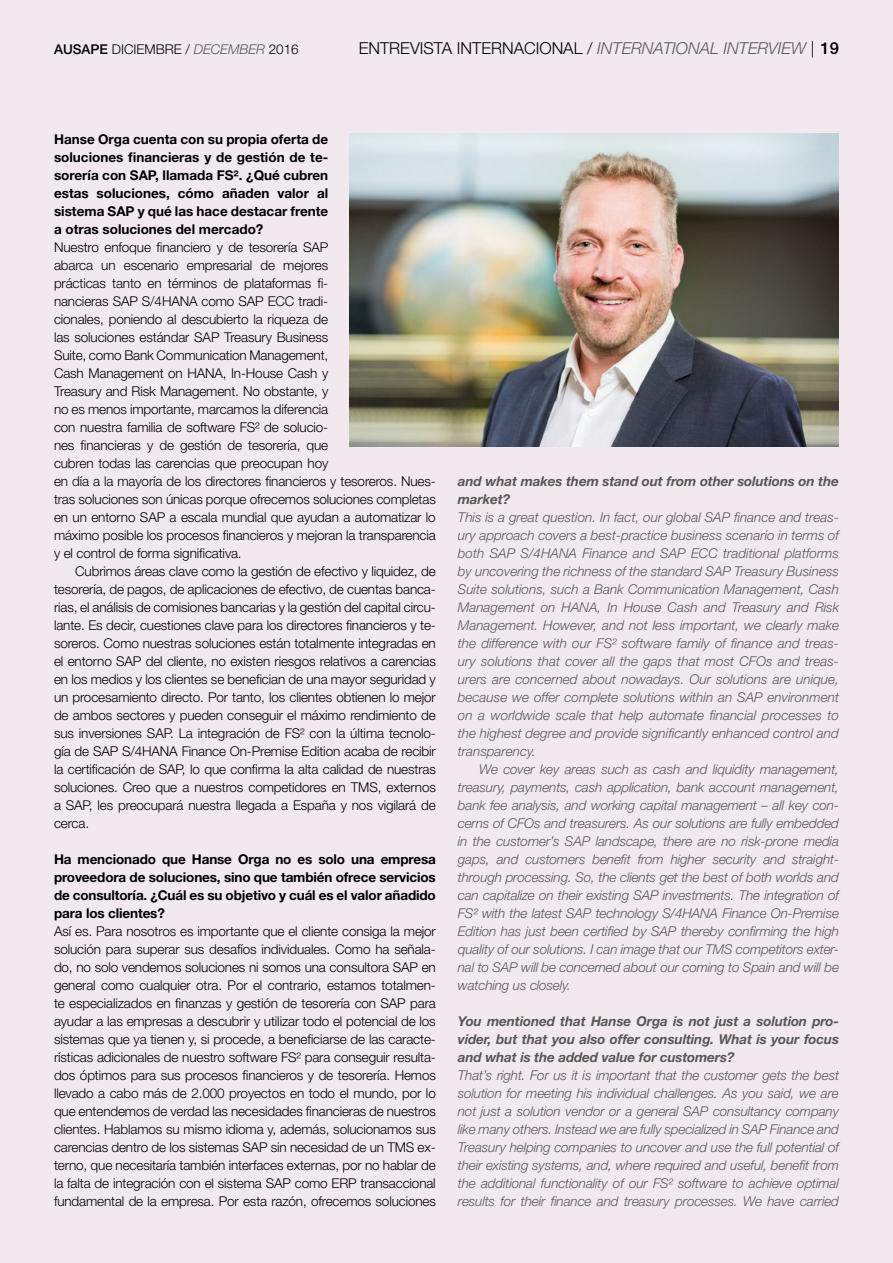
<style>
.page{position:relative;width:893px;height:1263px;background:#f2e9ef}
.page>*{position:absolute;margin:0;border:0;box-sizing:border-box;transform-origin:0 0}
.t1{font:300 16.5px "Helvetica Neue";color:#000}
.t2{font:300 13.5px/18px "Helvetica Neue";letter-spacing:-.01em;color:#000;text-align:justify}
.t3{font:italic 300 13.5px/18px "Helvetica Neue";letter-spacing:-.01em;color:#575756;text-align:justify}
.t4{font:700 13.5px/18px "Helvetica Neue";letter-spacing:-.01em;color:#000;text-align:justify}
.t5{font:italic 700 13.5px/18px "Helvetica Neue";letter-spacing:-.01em;color:#575756}
.s1{font-weight:500}
.s2{font-style:italic;color:#575756}
</style>
<div class="page">
<img style="left:350px;top:134px;width:489px;height:312px">
<p class="t2" style="left:54px;top:40px;width:246px"><span class="s1">AUSAPE</span> DICIEMBRE / <span class="s2">DECEMBER</span> 2016</p>
<p class="t1" style="left:359px;top:38px;width:482px">ENTREVISTA INTERNACIONAL / <span class="s2">INTERNATIONAL INTERVIEW</span> | <span class="s1">19</span></p>
<p class="t4" style="left:54px;top:130px;width:276px">Hanse Orga cuenta con su propia oferta de soluciones financieras y de gestión de te&shy;sorería con SAP, llamada FS². ¿Qué cubren estas soluciones, cómo añaden valor al sistema SAP y qué las hace destacar frente a otras soluciones del mercado?</p>
<p class="t2" style="left:54px;top:238px;width:383px;text-align:left">Nuestro enfoque financiero y de tesorería SAP<br>abarca un escenario empresarial de mejores<br>prácticas tanto en términos de plataformas fi-<br>nancieras SAP S/4HANA como SAP ECC tradi-<br>cionales, poniendo al descubierto la riqueza de<br>las soluciones estándar SAP Treasury Business<br>Suite, como Bank Communication Management,<br>Cash Management on HANA, In-House Cash y<br>Treasury and Risk Management. No obstante, y<br>no es menos importante, marcamos la diferencia<br>con nuestra familia de software FS² de solucio-<br>nes financieras y de gestión de tesorería, que<br>cubren todas las carencias que preocupan hoy<br>en día a la mayoría de los directores financieros y tesoreros. Nues&shy;tras soluciones son únicas porque ofrecemos soluciones completas en un entorno SAP a escala mundial que ayudan a automatizar lo máximo posible los procesos financieros y mejoran la transparencia y el control de forma significativa.</p>
<p class="t2" style="left:54px;top:562px;width:383px;text-indent:21px">Cubrimos áreas clave como la gestión de efectivo y liquidez, de tesorería, de pagos, de aplicaciones de efectivo, de cuentas banca&shy;rias, el análisis de comisiones bancarias y la gestión del capital circu&shy;lante. Es decir, cuestiones clave para los directores financieros y te&shy;soreros. Como nuestras soluciones están totalmente integradas en el entorno SAP del cliente, no existen riesgos relativos a carencias en los medios y los clientes se benefician de una mayor seguridad y un procesamiento directo. Por tanto, los clientes obtienen lo mejor de ambos sectores y pueden conseguir el máximo rendimiento de sus inversiones SAP. La integración de FS² con la última tecnolo&shy;gía de SAP S/4HANA Finance On-Premise Edition acaba de recibir la certificación de SAP, lo que confirma la alta calidad de nuestras soluciones. Creo que a nuestros competidores en TMS, externos a SAP, les preocupará nuestra llegada a España y nos vigilará de cerca.</p>
<p class="t4" style="left:54px;top:850px;width:383px">Ha mencionado que Hanse Orga no es solo una empresa proveedora de soluciones, sino que también ofrece servicios de consultoría. ¿Cuál es su objetivo y cuál es el valor añadido para los clientes?</p>
<p class="t2" style="left:54px;top:922px;width:383px">Así es. Para nosotros es importante que el cliente consiga la mejor solución para superar sus desafíos individuales. Como ha señala&shy;do, no solo vendemos soluciones ni somos una consultora SAP en general como cualquier otra. Por el contrario, estamos totalmen&shy;te especializados en finanzas y gestión de tesorería con SAP para ayudar a las empresas a descubrir y utilizar todo el potencial de los sistemas que ya tienen y, si procede, a beneficiarse de las caracte&shy;rísticas adicionales de nuestro software FS² para conseguir resulta&shy;dos óptimos para sus procesos financieros y de tesorería. Hemos llevado a cabo más de 2.000 proyectos en todo el mundo, por lo que entendemos de verdad las necesidades financieras de nuestros clientes. Hablamos su mismo idioma y, además, solucionamos sus carencias dentro de los sistemas SAP sin necesidad de un TMS ex&shy;terno, que necesitaría también interfaces externas, por no hablar de la falta de integración con el sistema SAP como ERP transaccional fundamental de la empresa. Por esta razón, ofrecemos soluciones</p>
<p class="t5" style="left:458px;top:472px;width:383px">and what makes them stand out from other solutions on the market?</p>
<p class="t3" style="left:458px;top:508px;width:383px">This is a great question. In fact, our global SAP finance and treas&shy;ury approach covers a best-practice business scenario in terms of both SAP S/4HANA Finance and SAP ECC traditional platforms by uncovering the richness of the standard SAP Treasury Business Suite solutions, such a Bank Communication Management, Cash Management on HANA, In House Cash and Treasury and Risk Management. However, and not less important, we clearly make the difference with our FS² software family of finance and treas&shy;ury solutions that cover all the gaps that most CFOs and treas&shy;urers are concerned about nowadays. Our solutions are unique, because we offer complete solutions within an SAP environment on a worldwide scale that help automate financial processes to the highest degree and provide significantly enhanced control and transparency.</p>
<p class="t3" style="left:458px;top:760px;width:383px;text-indent:21px">We cover key areas such as cash and liquidity management, treasury, payments, cash application, bank account management, bank fee analysis, and working capital management – all key con&shy;cerns of CFOs and treasurers. As our solutions are fully embedded in the customer’s SAP landscape, there are no risk-prone media gaps, and customers benefit from higher security and straight&shy;through processing. So, the clients get the best of both worlds and can capitalize on their existing SAP investments. The integration of FS² with the latest SAP technology S/4HANA Finance On-Premise Edition has just been certified by SAP thereby confirming the high quality of our solutions. I can image that our TMS competitors exter&shy;nal to SAP will be concerned about our coming to Spain and will be watching us closely.</p>
<p class="t5" style="left:458px;top:1012px;width:383px;text-align:justify">You mentioned that Hanse Orga is not just a solution pro&shy;vider, but that you also offer consulting. What is your focus and what is the added value for customers?</p>
<p class="t3" style="left:458px;top:1066px;width:383px">That’s right. For us it is important that the customer gets the best solution for meeting his individual challenges. As you said, we are not just a solution vendor or a general SAP consultancy company like many others. Instead we are fully specialized in SAP Finance and Treasury helping companies to uncover and use the full potential of their existing systems, and, where required and useful, benefit from the additional functionality of our FS² software to achieve optimal results for their finance and treasury processes. We have carried</p>
</div>
